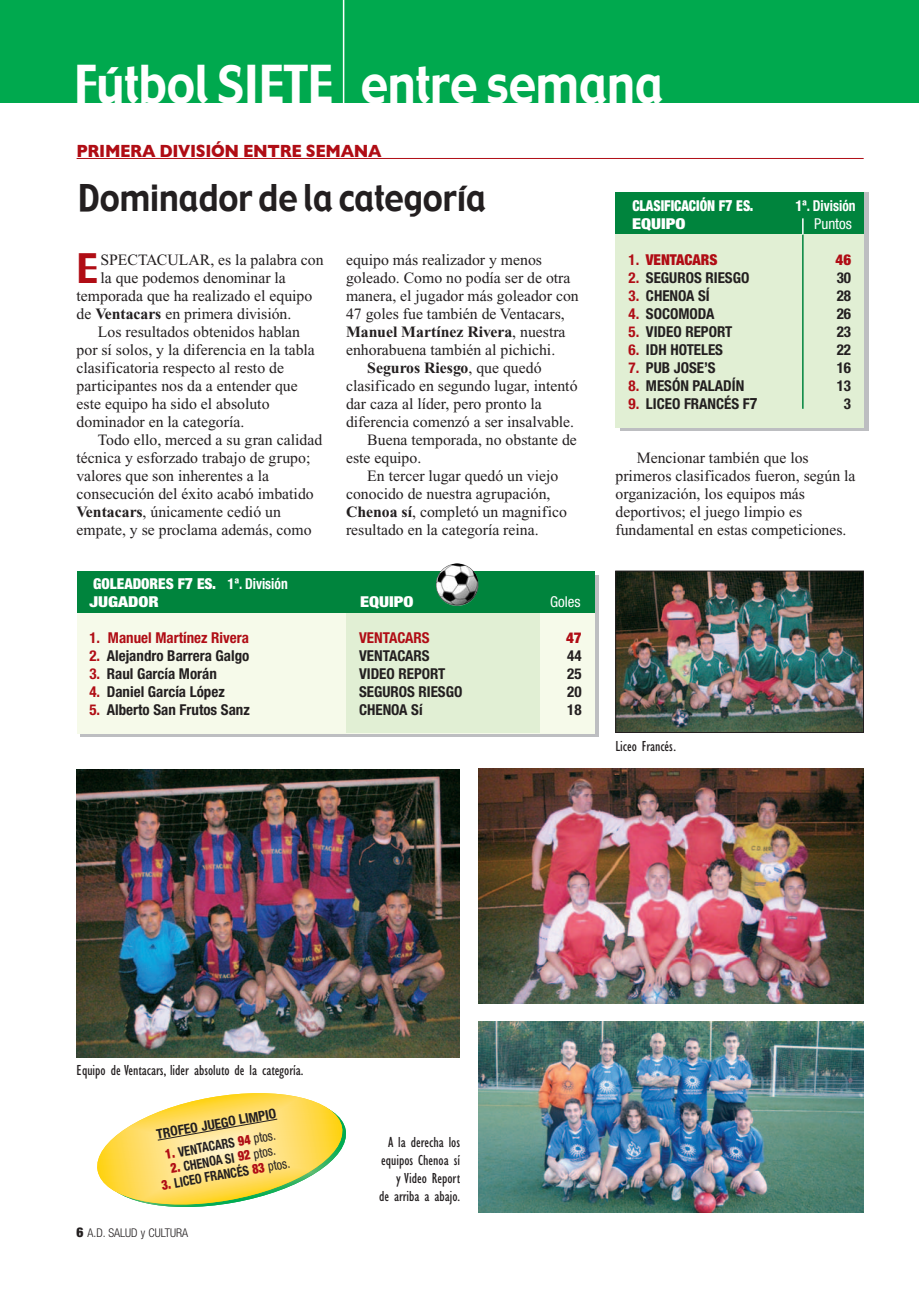
<style>
.page{position:relative;width:919px;height:1289px;background:#fff}
.page>*{position:absolute;margin:0;border:0;box-sizing:border-box;transform-origin:0 0}
.t1{font:51px "Gadget";color:#fff;scale:.9 1}
.t2{font:39.75px "Gadget";color:#b00d15}
.t3{font:36px "Gadget";color:#231f20;scale:.9 1}
.t4{font:700 18px "Gill Sans";letter-spacing:-.025em;color:#b00d15;scale:.9 1}
.t5{font:15.75px/18px "Times New Roman";color:#231f20}
.t6{font:700 15.75px "Times New Roman";color:#231f20}
.t7{font:700 condensed 15px/18px "Helvetica Neue";color:#231f20;text-align:justify}
.t8{font:condensed 15px/18px "Gill Sans";color:#231f20;text-align:right}
.t9{font:900 condensed 15px/18px "Helvetica Neue";color:#fff}
.t10{font:700 condensed 15px "Helvetica Neue";color:#b00d15}
.t11{font:900 condensed 15px "Helvetica Neue";color:#fff;scale:.9 1}
.t12{font:900 condensed 15px "Helvetica Neue";color:#fff;scale:1.2 1}
.t13{font:condensed 15px "Helvetica Neue";color:#fff}
.t14{font:700 condensed 15px "Helvetica Neue";color:#fff}
.t15{font:900 condensed 15px "Helvetica Neue";color:#b00d15}
.t16{font:700 condensed 13.5px "Helvetica Neue";color:#231f20;scale:.9 1}
.t17{font:700 condensed 13.5px "Helvetica Neue";color:#231f20}
.t18{font:300 condensed 12px "Helvetica Neue";color:#231f20}
.s1{font-weight:700}
.s2{font-size:15.75px}
.s3{color:#b00d15}
.s4{font-weight:400}
.s5{font-weight:900;color:#b00d15}
.s6{font-weight:900;font-size:13.5px}
</style>
<div class="page">
<div style="left:0;top:0;width:918px;height:103px;background:#00a94e"></div>
<hr style="left:343px;top:0;width:1px;height:112px;background:#fff">
<svg style="left:80px;top:575px;width:518px;height:162px;background:#c7cbc8"></svg>
<div style="left:77px;top:571px;width:517px;height:162px;background:#f6faea"></div>
<div style="left:346px;top:613px;width:194px;height:120px;background:#e1efd4"></div>
<div style="left:77px;top:571px;width:517px;height:42px;background:#00843d"></div>
<img style="left:436px;top:563px;width:42px;height:43px;border-radius:50%">
<hr style="left:77px;top:158px;width:786px;height:1px;background:#b00d15">
<svg style="left:620px;top:193px;width:248px;height:238px;background:#c0c6c2"></svg>
<div style="left:615px;top:211px;width:248px;height:216px;background:#e1efd4"></div>
<div style="left:615px;top:193px;width:248px;height:41px;background:#00843d"></div>
<hr style="left:802px;top:211px;width:1px;height:198px;background:#00843d">
<svg style="left:802px;top:218px;width:1px;height:17px"></svg>
<img style="left:617px;top:573px;width:244px;height:157px">
<div style="left:615px;top:571px;width:248px;height:161px;border:1px solid #231f20"></div>
<svg style="left:97px;top:1093px;width:249px;height:114px"></svg>
<img style="left:77px;top:769px;width:383px;height:288px">
<img style="left:478px;top:769px;width:385px;height:234px">
<img style="left:478px;top:1021px;width:385px;height:191px">
<p class="t1" style="left:75px;top:52px;width:655px">Fútbol SIETE entre semana</p>
<p class="t4" style="left:77px;top:140px;width:340px">PRIMERA DIVISIÓN ENTRE SEMANA</p>
<p class="t3" style="left:78px;top:175px;width:454px">Dominador de la categoría</p>
<p class="t2" style="left:77px;top:243px;width:23px">E</p>
<p class="t5" style="left:100px;top:252px;width:225px">SPECTACULAR, es la palabra con</p>
<p class="t5" style="left:100px;top:270px;width:187px">la que podemos denominar la</p>
<p class="t5" style="left:77px;top:288px;width:237px">temporada que ha realizado el equipo</p>
<p class="t5" style="left:77px;top:306px;width:216px">de <span class="s1">Ventacars</span> en primera división.</p>
<p class="t5" style="left:98px;top:324px;width:204px">Los resultados obtenidos hablan</p>
<p class="t5" style="left:77px;top:342px;width:240px">por sí solos, y la diferencia en la tabla</p>
<p class="t5" style="left:77px;top:360px;width:209px">clasificatoria respecto al resto de</p>
<p class="t5" style="left:77px;top:378px;width:223px">participantes nos da a entender que</p>
<p class="t5" style="left:77px;top:396px;width:194px">este equipo ha sido el absoluto</p>
<p class="t5" style="left:77px;top:414px;width:169px">dominador en la categoría.</p>
<p class="t5" style="left:98px;top:432px;width:226px">Todo ello, merced a su gran calidad</p>
<p class="t5" style="left:77px;top:450px;width:235px">técnica y esforzado trabajo de grupo;</p>
<p class="t5" style="left:77px;top:468px;width:194px">valores que son inherentes a la</p>
<p class="t5" style="left:77px;top:486px;width:239px">consecución del éxito acabó imbatido</p>
<p class="t5" style="left:77px;top:504px;width:206px"><span class="s1">Ventacars</span>, únicamente cedió un</p>
<p class="t5" style="left:77px;top:522px;width:236px">empate, y se proclama además, como</p>
<p class="t9" style="left:90px;top:576px;width:200px">GOLEADORES F<span class="s2">7</span> ES. <span class="s1">1ª. División<br></span>JUGADOR</p>
<p class="t10" style="left:89px;top:632px;width:161px">1. Manuel Martínez Rivera</p>
<p class="t7" style="left:89px;top:648px;width:162px"><span class="s3">2.</span> Alejandro Barrera Galgo</p>
<p class="t7" style="left:89px;top:666px;width:129px"><span class="s3">3.</span> Raul García Morán</p>
<p class="t7" style="left:89px;top:684px;width:137px"><span class="s3">4.</span> Daniel García López</p>
<p class="t7" style="left:89px;top:702px;width:162px"><span class="s3">5.</span> Alberto San Frutos Sanz</p>
<p class="t5" style="left:346px;top:252px;width:197px">equipo más realizador y menos</p>
<p class="t5" style="left:346px;top:270px;width:226px">goleado. Como no podía ser de otra</p>
<p class="t5" style="left:346px;top:288px;width:234px">manera, el jugador más goleador con</p>
<p class="t5" style="left:346px;top:306px;width:220px">47 goles fue también de Ventacars,</p>
<p class="t6" style="left:346px;top:326px;width:221px">Manuel Martínez Rivera<span class="s4">, nuestra</span></p>
<p class="t5" style="left:346px;top:342px;width:211px">enhorabuena también al pichichi.</p>
<p class="t6" style="left:367px;top:362px;width:176px">Seguros Riesgo<span class="s4">, que quedó</span></p>
<p class="t5" style="left:346px;top:378px;width:233px">clasificado en segundo lugar, intentó</p>
<p class="t5" style="left:346px;top:396px;width:197px">dar caza al líder, pero pronto la</p>
<p class="t5" style="left:346px;top:414px;width:229px">diferencia comenzó a ser insalvable.</p>
<p class="t5" style="left:367px;top:432px;width:211px">Buena temporada, no obstante de</p>
<p class="t5" style="left:346px;top:450px;width:77px">este equipo.</p>
<p class="t5" style="left:367px;top:468px;width:193px">En tercer lugar quedó un viejo</p>
<p class="t5" style="left:346px;top:486px;width:206px">conocido de nuestra agrupación,</p>
<p class="t5" style="left:346px;top:504px;width:222px"><span class="s1">Chenoa sí</span>, completó un magnifico</p>
<p class="t5" style="left:346px;top:522px;width:194px">resultado en la categoría reina.</p>
<p class="t12" style="left:360px;top:596px;width:46px">EQUIPO</p>
<p class="t13" style="left:550px;top:596px;width:32px">Goles</p>
<p class="t7" style="left:359px;top:630px;width:105px;text-align:left"><span class="s3">VENTACARS<br></span>VENTACARS<br>VIDEO REPORT<br>SEGUROS RIESGO<br>CHENOA Sí</p>
<p class="t7" style="left:566px;top:630px;width:17px"><span class="s5">47<br></span>44<br>25<br>20<br>18</p>
<p class="t11" style="left:632px;top:200px;width:136px">CLASIFICACIÓN F<span class="s2">7</span> ES.</p>
<p class="t14" style="left:795px;top:200px;width:62px">1ª. División</p>
<p class="t12" style="left:632px;top:218px;width:46px">EQUIPO</p>
<p class="t13" style="left:814px;top:218px;width:39px">Puntos</p>
<p class="t15" style="left:628px;top:254px;width:90px"><span class="s1">1.</span> VENTACARS</p>
<p class="t7" style="left:628px;top:270px;width:122px"><span class="s3">2.</span> SEGUROS RIESGO</p>
<p class="t7" style="left:628px;top:288px;width:83px"><span class="s3">3.</span> CHENOA SÍ</p>
<p class="t7" style="left:628px;top:306px;width:87px"><span class="s3">4.</span> SOCOMODA</p>
<p class="t7" style="left:628px;top:324px;width:105px"><span class="s3">5.</span> VIDEO REPORT</p>
<p class="t7" style="left:628px;top:342px;width:96px"><span class="s3">6.</span> IDH HOTELES</p>
<p class="t7" style="left:628px;top:360px;width:89px"><span class="s3">7.</span> PUB JOSE’S</p>
<p class="t7" style="left:628px;top:378px;width:117px"><span class="s3">8.</span> MESÓN PALADÍN</p>
<p class="t7" style="left:628px;top:396px;width:130px"><span class="s3">9.</span> LICEO FRANCÉS F<span class="s2">7</span></p>
<p class="t7" style="left:835px;top:252px;width:17px;text-align:center"><span class="s5">46<br></span>30<br>28<br>26<br>23<br>22<br>16<br>13<br>3</p>
<p class="t5" style="left:615px;top:450px;width:241px;text-indent:21px">Mencionar también que los primeros clasificados fueron, según la organización, los equipos más deportivos; el juego limpio es fundamental en estas competiciones.</p>
<p class="t8" style="left:615px;top:738px;width:62px">Liceo Francés.</p>
<p class="t8" style="left:77px;top:1062px;width:228px">Equipo de Ventacars, lider absoluto de la categoría.</p>
<p class="t17" style="left:156px;top:1129px;width:123px;rotate:-10deg">TROFEO JUEGO LIMPIO</p>
<p class="t16" style="left:165px;top:1149px;width:126px;rotate:-10deg"><span class="s5">1.</span> VENTACARS <span class="s5">94</span> <span class="s4">ptos.</span></p>
<p class="t16" style="left:170px;top:1163px;width:120px;rotate:-10deg"><span class="s5">2.</span> CHENOA SI <span class="s5">92</span> <span class="s4">ptos.</span></p>
<p class="t16" style="left:161px;top:1180px;width:146px;rotate:-10deg"><span class="s5">3.</span> LICEO FRANCÉS <span class="s5">83</span> <span class="s4">ptos.</span></p>
<p class="t18" style="left:77px;top:1228px;width:113px"><span class="s6">6</span> A.D. SALUD y CULTURA</p>
<p class="t8" style="left:379px;top:1134px;width:83px">A la derecha los equipos Chenoa sí y Video Report<br>de arriba a abajo.</p>
</div>
